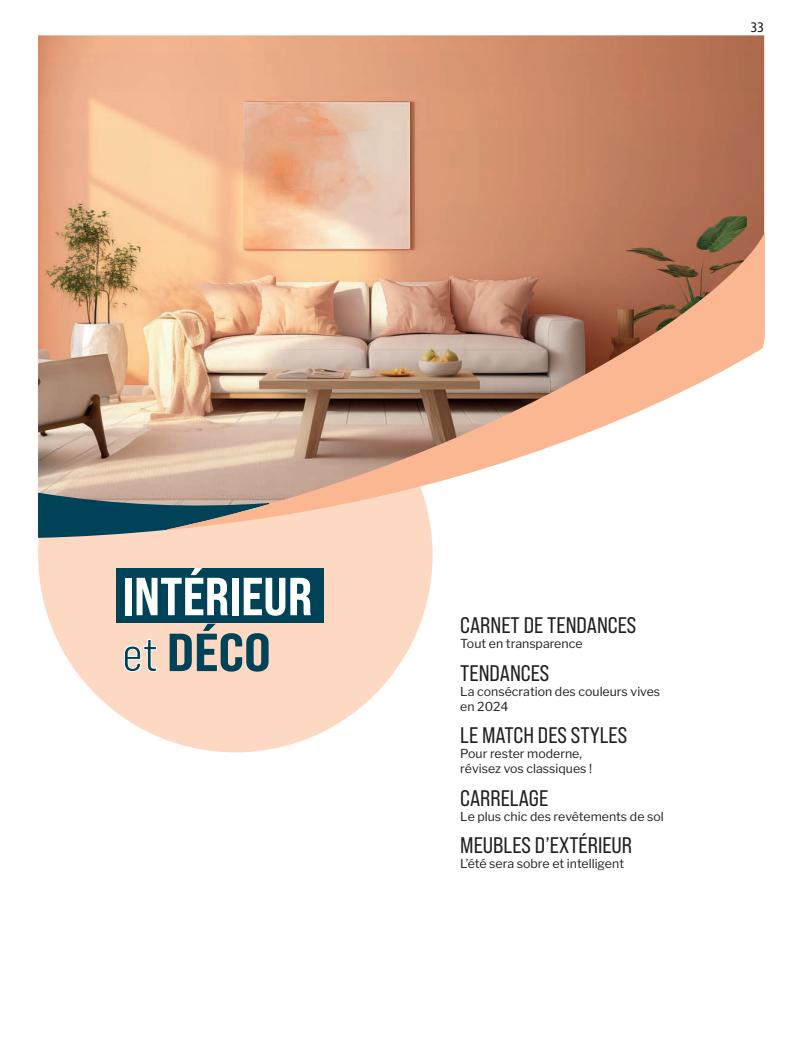
<style>
.page{position:relative;width:799px;height:1051px;background:#fff}
.page>*{position:absolute;margin:0;border:0;box-sizing:border-box;transform-origin:0 0}
.t1{font:53.38px/55.9px "Bebas Neue Pro Sm E Eb";color:#fff}
.t2{font:22.5px "Bebas Neue Pro Sm E Rg";color:#231f20}
.t3{font:13.75px "Alwyn New Rounded";color:#231f20}
.t4{font:12.38px/15px "Libre Franklin";color:#231f20}
.s1{font-family:"Bebas Neue Pro Sm E Rg";font-size:49px;color:#004358}
.s2{color:#004358}
</style>
<div class="page">
<div style="left:38px;top:358px;width:394px;height:394px;background:#fdd9c3;border-radius:50%"></div>
<img style="left:38px;top:35px;width:726px;height:457px">
<svg style="left:38px;top:492px;width:129px;height:46px"></svg>
<img style="left:167px;top:232px;width:598px;height:298px">
<div style="left:116px;top:568px;width:208px;height:55px;background:#004358"></div>
<p class="t3" style="left:751px;top:19px;width:14px">33</p>
<h1 class="t1" style="left:122px;top:567px;width:192px">INTÉRIEUR <span class="s1">et</span> <span class="s2">DÉCO</span></h1>
<h2 class="t2" style="left:460px;top:612px;width:177px">CARNET DE TENDANCES</h2>
<p class="t4" style="left:460px;top:636px;width:124px">Tout en transparence</p>
<h2 class="t2" style="left:460px;top:659px;width:91px">TENDANCES</h2>
<p class="t4" style="left:460px;top:684px;width:201px">La consécration des couleurs vives en 2024</p>
<h2 class="t2" style="left:460px;top:722px;width:168px">LE MATCH DES STYLES</h2>
<p class="t4" style="left:460px;top:746px;width:133px">Pour rester moderne, révisez vos classiques !</p>
<h2 class="t2" style="left:460px;top:784px;width:89px">CARRELAGE</h2>
<p class="t4" style="left:460px;top:809px;width:205px">Le plus chic des revêtements de sol</p>
<h2 class="t2" style="left:460px;top:832px;width:173px">MEUBLES D’EXTÉRIEUR</h2>
<p class="t4" style="left:460px;top:856px;width:165px">L’été sera sobre et intelligent</p>
</div>
